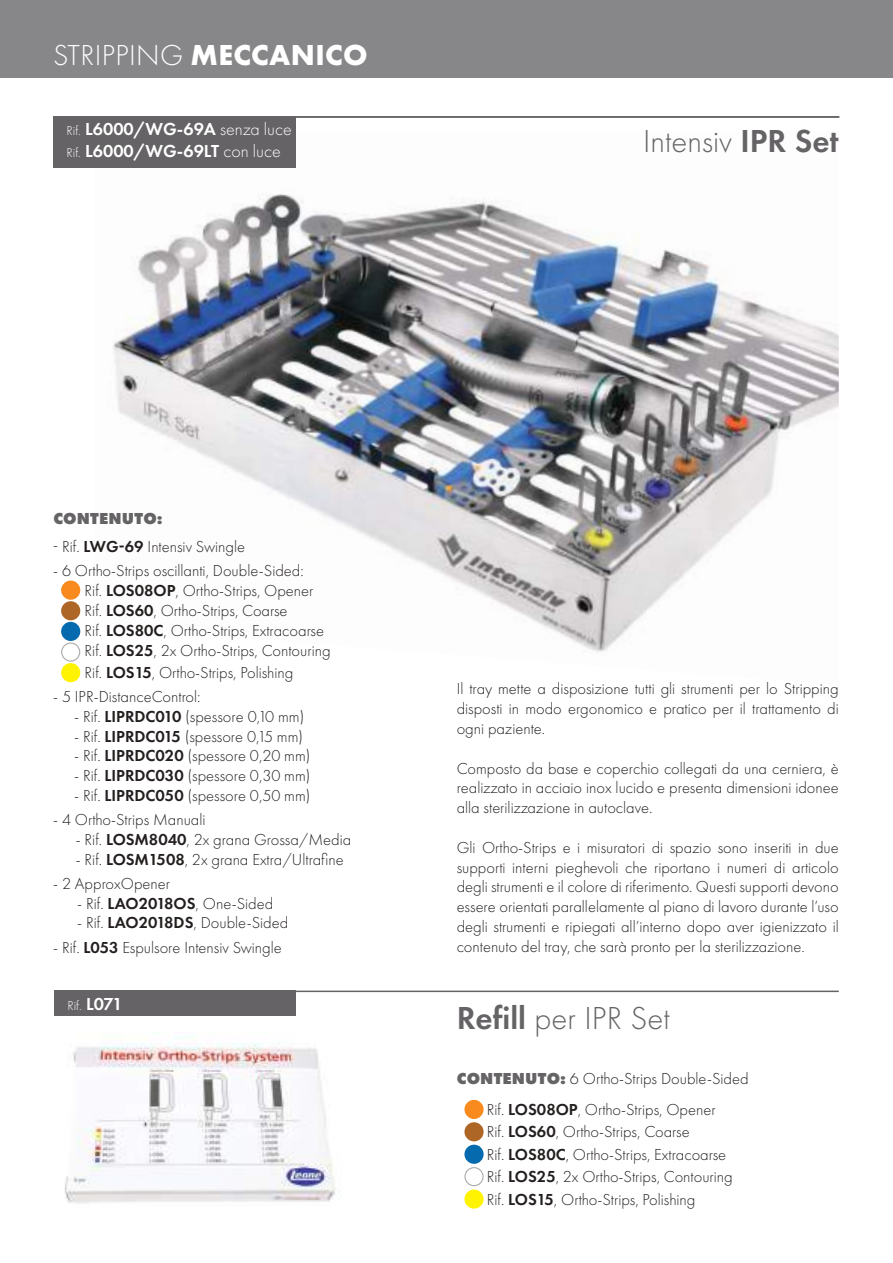
<style>
.page{position:relative;width:893px;height:1263px;background:#fff}
.page>*{position:absolute;margin:0;border:0;box-sizing:border-box;transform-origin:0 0}
.t1{font:300 33px "Futura PT";color:#656365}
.t2{font:300 30px "Futura PT";letter-spacing:.01em;color:#fff}
.t3{font:600 18px/21.6px "Futura PT";color:#fff}
.t4{font:300 16.5px/19.8px "Futura PT";color:#241f1f;text-align:justify}
.t5{font:800 16.5px "Futura PT";letter-spacing:.01em;color:#656365}
.t6{font:300 13.5px "Futura PT";color:#fff}
.s1{font-weight:700}
.s2{font-weight:300;font-size:13.5px}
.s3{font-weight:300}
.s4{font-weight:600}
.s5{font-weight:600;font-size:18px}
.s6{font-weight:800;color:#656365}
</style>
<div class="page">
<img style="left:94px;top:131px;width:744px;height:521px">
<div style="left:0;top:0;width:892px;height:78px;background:#878789"></div>
<div style="left:53px;top:116px;width:242px;height:51px;background:#656365"></div>
<hr style="left:201px;top:116px;width:638px;height:2px;background:#656365">
<img style="left:65px;top:1036px;width:271px;height:167px">
<div style="left:61px;top:580px;width:19px;height:20px;background:#f98a1d;border-radius:50%"></div>
<div style="left:61px;top:601px;width:19px;height:19px;background:#ae6627;border-radius:50%"></div>
<div style="left:61px;top:622px;width:19px;height:19px;background:#066aae;border-radius:50%"></div>
<div style="left:61px;top:663px;width:19px;height:19px;background:#fff300;border-radius:50%"></div>
<div style="left:61px;top:642px;width:19px;height:19px;border:1px solid #aaaaac;border-radius:50%"></div>
<div style="left:464px;top:1100px;width:19px;height:19px;background:#f98a1d;border-radius:50%"></div>
<div style="left:464px;top:1122px;width:19px;height:19px;background:#ae6627;border-radius:50%"></div>
<div style="left:464px;top:1144px;width:19px;height:20px;background:#066aae;border-radius:50%"></div>
<div style="left:464px;top:1189px;width:19px;height:19px;background:#fff300;border-radius:50%"></div>
<div style="left:464px;top:1167px;width:19px;height:19px;border:1px solid #aaaaac;border-radius:50%"></div>
<hr style="left:222px;top:990px;width:616px;height:2px;background:#656365">
<div style="left:54px;top:990px;width:241px;height:26px;background:#656365"></div>
<h2 class="t2" style="left:53px;top:38px;width:316px">STRIPPING <span class="s1">MECCANICO</span></h2>
<p class="t3" style="left:67px;top:118px;width:227px"><span class="s2">Rif.</span> L6000/WG-69A <span class="s3">senza luce<br></span><span class="s2">Rif.</span> L6000/WG-69LT <span class="s3">con luce</span></p>
<h1 class="t1" style="left:643px;top:123px;width:197px">Intensiv <span class="s4">IPR Set</span></h1>
<p class="t5" style="left:53px;top:508px;width:111px">CONTENUTO:</p>
<p class="t4" style="left:53px;top:537px;width:193px">- Rif. <span class="s4">LWG-69</span> Intensiv Swingle</p>
<p class="t4" style="left:53px;top:561px;width:252px">- 6 Ortho-Strips oscillanti, Double-Sided:</p>
<p class="t4" style="left:76px;top:581px;width:239px">- Rif. <span class="s4">LOS08OP</span>, Ortho-Strips, Opener</p>
<p class="t4" style="left:76px;top:600px;width:213px">- Rif. <span class="s4">LOS60</span>, Ortho-Strips, Coarse</p>
<p class="t4" style="left:76px;top:620px;width:250px">- Rif. <span class="s4">LOS80C</span>, Ortho-Strips, Extracoarse</p>
<p class="t4" style="left:76px;top:640px;width:256px">- Rif. <span class="s4">LOS25</span>, 2x Ortho-Strips, Contouring</p>
<p class="t4" style="left:76px;top:663px;width:219px">- Rif. <span class="s4">LOS15</span>, Ortho-Strips, Polishing</p>
<p class="t4" style="left:53px;top:687px;width:149px">- 5 IPR-DistanceControl:</p>
<p class="t4" style="left:74px;top:706px;width:231px">- Rif. <span class="s4">LIPRDC010</span> (spessore 0,10 mm)</p>
<p class="t4" style="left:74px;top:726px;width:230px">- Rif. <span class="s4">LIPRDC015</span> (spessore 0,15 mm)</p>
<p class="t4" style="left:74px;top:746px;width:238px">- Rif. <span class="s4">LIPRDC020</span> (spessore 0,20 mm)</p>
<p class="t4" style="left:74px;top:766px;width:238px">- Rif. <span class="s4">LIPRDC030</span> (spessore 0,30 mm)</p>
<p class="t4" style="left:74px;top:786px;width:238px">- Rif. <span class="s4">LIPRDC050</span> (spessore 0,50 mm)</p>
<p class="t4" style="left:53px;top:810px;width:154px">- 4 Ortho-Strips Manuali</p>
<p class="t4" style="left:76px;top:830px;width:277px">- Rif. <span class="s4">LOSM8040</span>, 2x grana Grossa/Media</p>
<p class="t4" style="left:76px;top:849px;width:269px">- Rif. <span class="s4">LOSM1508</span>, 2x grana Extra/Ultrafine</p>
<p class="t4" style="left:53px;top:873px;width:118px">- 2 ApproxOpener</p>
<p class="t4" style="left:77px;top:893px;width:197px">- Rif. <span class="s4">LAO2018OS</span>, One-Sided</p>
<p class="t4" style="left:77px;top:913px;width:212px">- Rif. <span class="s4">LAO2018DS</span>, Double-Sided</p>
<p class="t4" style="left:53px;top:937px;width:230px">- Rif. <span class="s4">L053</span> Espulsore Intensiv Swingle</p>
<p class="t6" style="left:67px;top:998px;width:57px">Rif. <span class="s5">L071</span></p>
<p class="t4" style="left:456px;top:679px;width:383px">Il tray mette a disposizione tutti gli strumenti per lo Stripping disposti in modo ergonomico e pratico per il trattamento di ogni paziente.</p>
<p class="t4" style="left:456px;top:758px;width:383px">Composto da base e coperchio collegati da una cerniera, è realizzato in acciaio inox lucido e presenta dimensioni idonee alla sterilizzazione in autoclave.</p>
<p class="t4" style="left:456px;top:837px;width:383px">Gli Ortho-Strips e i misuratori di spazio sono inseriti in due supporti interni pieghevoli che riportano i numeri di articolo degli strumenti e il colore di riferimento. Questi supporti devono essere orientati parallelamente al piano di lavoro durante l’uso degli strumenti e ripiegati all’interno dopo aver igienizzato il contenuto del tray, che sarà pronto per la sterilizzazione.</p>
<h1 class="t1" style="left:456px;top:999px;width:215px"><span class="s4">Refill</span> per IPR Set</h1>
<p class="t4" style="left:456px;top:1068px;width:293px"><span class="s6">CONTENUTO:</span> 6 Ortho-Strips Double-Sided</p>
<p class="t4" style="left:478px;top:1099px;width:239px">- Rif. <span class="s4">LOS08OP</span>, Ortho-Strips, Opener</p>
<p class="t4" style="left:478px;top:1122px;width:213px">- Rif. <span class="s4">LOS60</span>, Ortho-Strips, Coarse</p>
<p class="t4" style="left:478px;top:1144px;width:250px">- Rif. <span class="s4">LOS80C</span>, Ortho-Strips, Extracoarse</p>
<p class="t4" style="left:478px;top:1167px;width:256px">- Rif. <span class="s4">LOS25</span>, 2x Ortho-Strips, Contouring</p>
<p class="t4" style="left:478px;top:1189px;width:219px">- Rif. <span class="s4">LOS15</span>, Ortho-Strips, Polishing</p>
</div>
